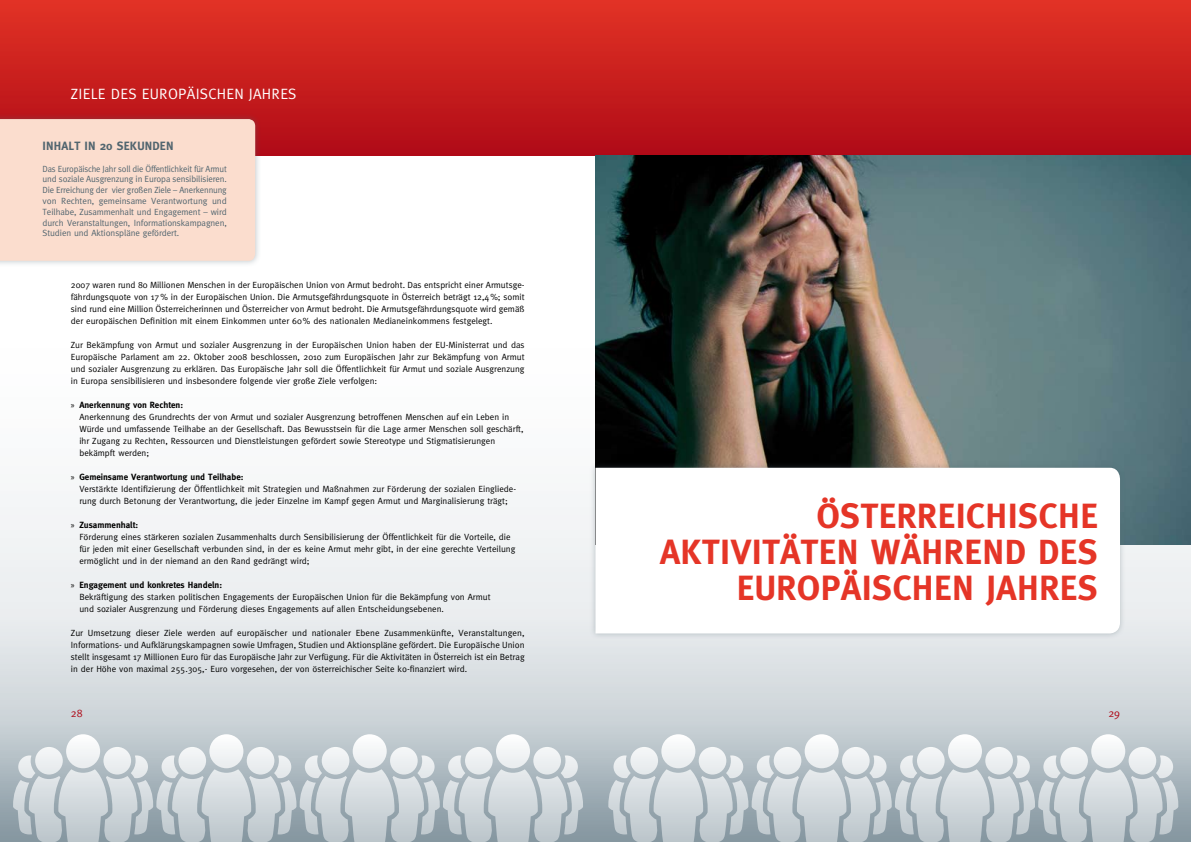
<style>
.page{position:relative;width:1191px;height:842px;background:#fff}
.page>*{position:absolute;margin:0;border:0;box-sizing:border-box;transform-origin:0 0}
.t1{font:700 35px/36px "Meta";letter-spacing:.015em;color:#e53527;text-align:right}
.t2{font:15px "Meta";letter-spacing:.015em;color:#fff}
.t3{font:700 12px "Meta";letter-spacing:.015em;color:#51656f}
.t4{font:11px "Meta";color:#ae0917}
.t5{font:9px/12px "Meta";color:#000}
.t6{font:9px/10.8px "Meta";letter-spacing:-.01em;color:#51656f;text-align:justify;scale:.96 1}
.s1{font-family:"Myriad Pro"}
.s2{font-weight:700}
</style>
<div class="page">
<img style="left:0;top:494px;width:1191px;height:348px">
<div style="left:0;top:0;width:595px;height:156px;background:linear-gradient(to bottom,#e23325,#b00b17)"></div>
<svg style="left:13px;top:734px;width:570px;height:108px;background:#c4ccd1"></svg>
<div style="left:595px;top:0;width:596px;height:156px;background:linear-gradient(to bottom,#e23325,#b00b17)"></div>
<svg style="left:608px;top:734px;width:570px;height:108px;background:#c3ccd1"></svg>
<div style="left:0;top:113px;width:261px;height:153px;background:#51656f;opacity:.35"></div>
<div style="left:0;top:119px;width:255px;height:142px;background:#fbddce"></div>
<img style="left:595px;top:156px;width:596px;height:388px">
<div style="left:589px;top:461px;width:536px;height:178px;background:#51656f;opacity:.35"></div>
<svg style="left:595px;top:468px;width:525px;height:165px"></svg>
<h2 class="t2" style="left:71px;top:85px;width:125px">Zi ele des Europäisc</h2>
<h2 class="t2" style="left:217px;top:85px;width:80px">hen Jahres</h2>
<h3 class="t3" style="left:43px;top:139px;width:132px">Inhalt in 20 Sekunden</h3>
<p class="t6" style="left:43px;top:163px;width:193px">Das Europäische Jahr soll die Öffentlichkeit für Armut und soziale Ausgrenzung in Europa sensibilisieren.<br>Die Erreichung der vier großen Ziele – Anerkennung von Rechten, gemeinsame Verantwortung und Teilhabe, Zusammenhalt und Engagement – wird durch Veranstaltungen, Informationskampagnen, Studien und Aktionspläne gefördert.</p>
<p class="t5" style="left:71px;top:279px;width:455px;text-align:justify">2007 waren rund 80 Millionen Menschen in der Europäischen Union von Armut bedroht. Das entspricht einer Armutsge&shy;fährdungsquote von 17% in der Europäischen Union. Die Armutsgefährdungsquote in Österreich beträgt 12,4%; somit sind rund eine Million Österreicherinnen und Österreicher von Armut bedroht. Die Armutsgefährdungsquote wird gemäß der europäischen Definition mit einem Einkommen unter 60% des nationalen Medianeinkommens festgelegt.</p>
<p class="t5" style="left:71px;top:339px;width:455px;text-align:justify">Zur Bekämpfung von Armut und sozialer Ausgrenzung in der Europäischen Union haben der EU-Ministerrat und das Europäische Parlament am 22. Oktober 2008 beschlossen, 2010 zum Europäischen Jahr zur Bekämpfung von Armut und sozialer Ausgrenzung zu erklären. Das Europäische Jahr soll die Öffentlichkeit für Armut und soziale Ausgrenzung in Europa sensibilisieren und insbesondere folgende vier große Ziele verfolgen:</p>
<p class="t5" style="left:79px;top:399px;width:446px;text-indent:-9px"><span class="s1">»</span> <span class="s2">Anerkennung von Rechten:<br></span>Anerkennung des Grundrechts der von Armut und sozialer Ausgrenzung betroffenen Menschen auf ein Leben in Würde und umfassende Teilhabe an der Gesellschaft. Das Bewusstsein für die Lage armer Menschen soll geschärft, ihr Zugang zu Rechten, Ressourcen und Dienstleistungen gefördert sowie Stereotype und Stigmatisierungen bekämpft werden;</p>
<p class="t5" style="left:79px;top:471px;width:438px;text-indent:-9px"><span class="s1">»</span> <span class="s2">Gemeinsame Verantwortung und Teilhabe:<br></span>Verstärkte Identifizierung der Öffentlichkeit mit Strategien und Maßnahmen zur Förderung der sozialen Eingliede&shy;rung durch Betonung der Verantwortung, die jeder Einzelne im Kampf gegen Armut und Marginalisierung trägt;</p>
<p class="t5" style="left:79px;top:519px;width:437px;text-indent:-9px"><span class="s1">»</span> <span class="s2">Zusammenhalt:<br></span>Förderung eines stärkeren sozialen Zusammenhalts durch Sensibilisierung der Öffentlichkeit für die Vorteile, die für jeden mit einer Gesellschaft verbunden sind, in der es keine Armut mehr gibt, in der eine gerechte Verteilung ermöglicht und in der niemand an den Rand gedrängt wird;</p>
<p class="t5" style="left:79px;top:579px;width:413px;text-indent:-9px"><span class="s1">»</span> <span class="s2">Engagement und konkretes Handeln:<br></span>Bekräftigung des starken politischen Engagements der Europäischen Union für die Bekämpfung von Armut und sozialer Ausgrenzung und Förderung dieses Engagements auf allen Entscheidungsebenen.</p>
<p class="t5" style="left:71px;top:627px;width:455px;text-align:justify">Zur Umsetzung dieser Ziele werden auf europäischer und nationaler Ebene Zusammenkünfte, Veranstaltungen, Informations- und Aufklärungskampagnen sowie Umfragen, Studien und Aktionspläne gefördert. Die Europäische Union stellt insgesamt 17 Millionen Euro für das Europäische Jahr zur Verfügung. Für die Aktivitäten in Österreich ist ein Betrag in der H öhe von maximal 255.305,- Euro vorgesehen, der von österreichischer Seite ko-finanziert wird.</p>
<h1 class="t1" style="left:660px;top:498px;width:439px">Österreichische<br>Aktivitäten während des<br>Europäischen Jahres</h1>
<p class="t4" style="left:71px;top:707px;width:13px">28</p>
<p class="t4" style="left:1108px;top:707px;width:13px">29</p>
</div>
